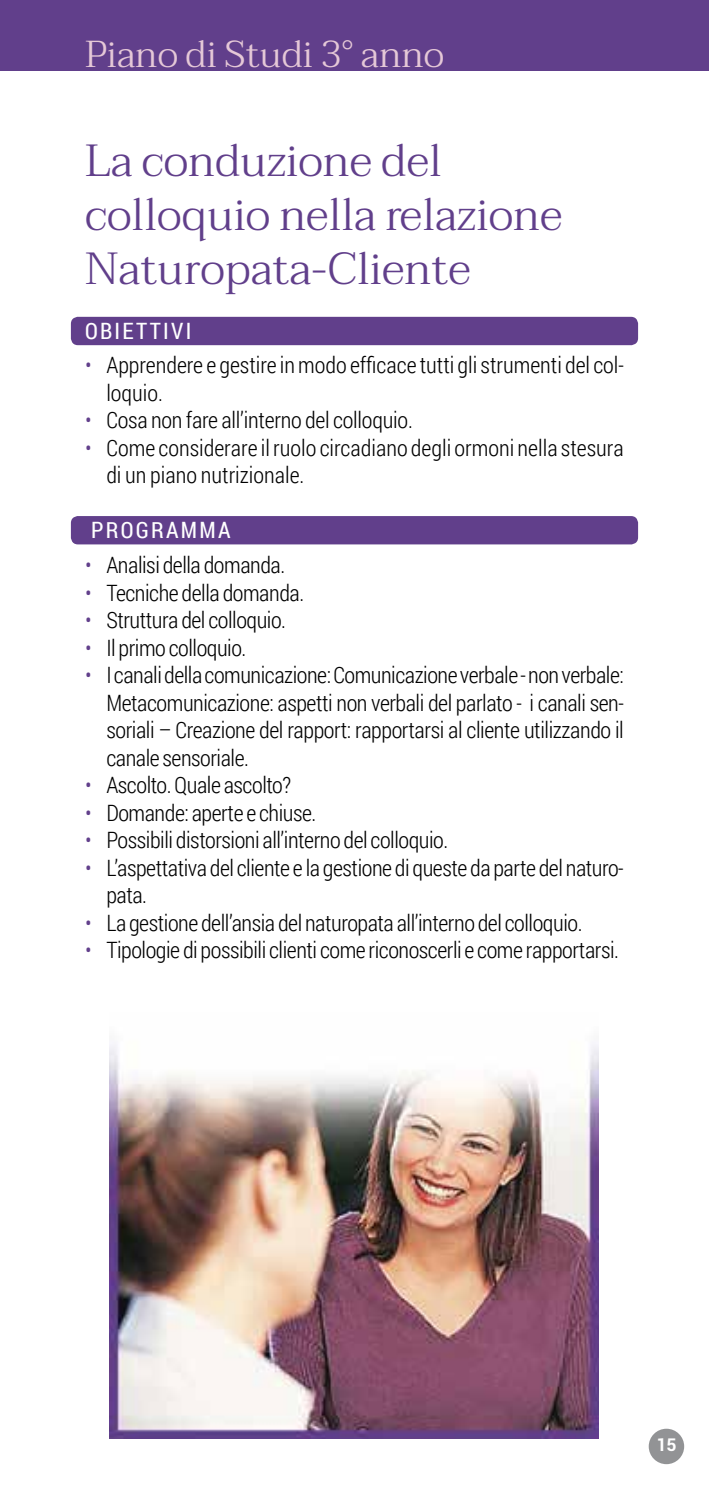
<style>
.page{position:relative;width:709px;height:1489px;background:#fff}
.page>*{position:absolute;margin:0;border:0;box-sizing:border-box;transform-origin:0 0}
.t1{font:300 45px/54px "Taviraj";color:#613f8b}
.t2{font:300 37.5px "Taviraj";color:#e5c8d7}
.t3{font:300 22.5px/27.5px "Roboto Condensed";letter-spacing:-.02em;color:#000;text-align:justify}
.t4{font:300 22.5px/27.5px "Roboto Condensed";color:#000}
.t5{font:22.5px "Roboto Condensed";letter-spacing:.1em;color:#fff}
.t6{font:700 17.5px "Roboto";color:#fff}
.s1{color:#613f8b}
</style>
<div class="page">
<div style="left:648px;top:1428px;width:36px;height:35px;background:#929395;border-radius:50%"></div>
<div style="left:1px;top:0;width:708px;height:71px;background:#613f8b"></div>
<div style="left:71px;top:516px;width:567px;height:28px;background:#613f8b;border-radius:7px"></div>
<div style="left:71px;top:317px;width:567px;height:28px;background:#613f8b;border-radius:7px"></div>
<img style="left:110px;top:1044px;width:488px;height:394px">
<h2 class="t2" style="left:85px;top:39px;width:360px">Piano di Studi 3° anno</h2>
<h1 class="t1" style="left:85px;top:138px;width:479px">La conduzione del colloquio nella relazione<br>Naturopata-Cliente</h1>
<p class="t5" style="left:85px;top:315px;width:108px">OBIETTIVI</p>
<p class="t4" style="left:106px;top:351px;width:519px;text-indent:-21px"><span class="s1">•</span> Apprendere e gestire in modo efficace tutti gli strumenti del col&shy;loquio.</p>
<p class="t3" style="left:85px;top:406px;width:329px"><span class="s1">•</span> Cosa non fare all’interno del colloquio.</p>
<p class="t4" style="left:106px;top:433px;width:519px;text-indent:-21px"><span class="s1">•</span> Come considerare il ruolo circadiano degli ormoni nella stesura di un piano nutrizionale.</p>
<p class="t5" style="left:91px;top:515px;width:141px">PROGRAMMA</p>
<p class="t3" style="left:85px;top:550px;width:202px"><span class="s1">•</span> Analisi della domanda.</p>
<p class="t3" style="left:85px;top:578px;width:221px"><span class="s1">•</span> Tecniche della domanda.</p>
<p class="t3" style="left:85px;top:605px;width:202px"><span class="s1">•</span> Struttura del colloquio.</p>
<p class="t3" style="left:85px;top:633px;width:163px"><span class="s1">•</span> Il primo colloquio.</p>
<p class="t3" style="left:106px;top:660px;width:519px;text-indent:-21px"><span class="s1">•</span> I canali della comunicazione: Comunicazione verbale - non verbale:<br>Metacomunicazione: aspetti non verbali del parlato - i canali sen&shy;soriali – Creazione del rapport: rapportarsi al cliente utilizzando il canale sensoriale.</p>
<p class="t3" style="left:85px;top:770px;width:208px"><span class="s1">•</span> Ascolto. Quale ascolto?</p>
<p class="t3" style="left:85px;top:798px;width:233px"><span class="s1">•</span> Domande: aperte e chiuse.</p>
<p class="t3" style="left:85px;top:825px;width:365px"><span class="s1">•</span> Possibili distorsioni all’interno del colloquio.</p>
<p class="t3" style="left:106px;top:853px;width:519px;text-indent:-21px"><span class="s1">•</span> L’aspettativa del cliente e la gestione di queste da parte del naturo&shy;pata.</p>
<p class="t3" style="left:85px;top:908px;width:499px"><span class="s1">•</span> La gestione dell’ansia del naturopata all’interno del colloquio.</p>
<p class="t3" style="left:85px;top:935px;width:535px"><span class="s1">•</span> Tipologie di possibili clienti come riconoscerli e come rapportarsi.</p>
<p class="t6" style="left:656px;top:1432px;width:22px">15</p>
</div>
